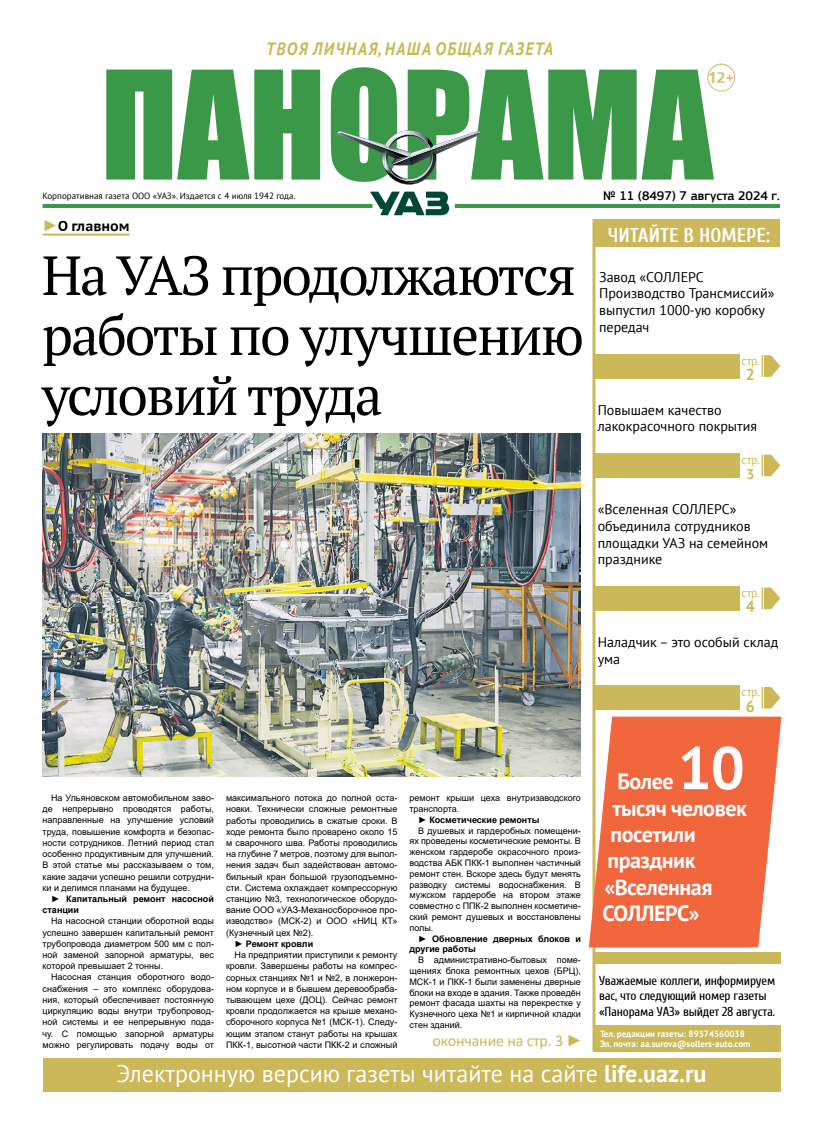
<style>
.page{position:relative;width:823px;height:1134px;background:#fff}
.page>*{position:absolute;margin:0;border:0;box-sizing:border-box;transform-origin:0 0}
.t1{font:700 60px "PT Sans";color:#fff}
.t2{font:55px/60px "PT Serif";letter-spacing:-.035em;color:#000}
.t3{font:24px "PT Sans";color:#fff}
.t4{font:700 22px "PT Sans";letter-spacing:-.02em;color:#fff}
.t5{font:700 20px "Cuprum";color:#fff}
.t6{font:italic 700 18px "PT Sans";letter-spacing:.08em;color:#cbb859;scale:.9 1}
.t7{font:16px "Calibri";letter-spacing:-.01em;color:#cbb859}
.t8{font:700 16px "PT Sans";color:#cbb859}
.t9{font:14.4px "Rostislav";color:#d4c479}
.t10{font:14px/16.8px "PT Sans";color:#000}
.t11{font:700 14px "PT Sans Caption";color:#000}
.t12{font:700 14px "PT Sans";color:#cbb859}
.t13{font:13px/15.6px "Cuprum";letter-spacing:-.015em;color:#000}
.t14{font:500 13px "PF Square Sans Pro";color:#000}
.t15{font:12px "PT Sans";letter-spacing:-.02em;color:#cbb859}
.t16{font:9px/11.2px "Arial";color:#000;text-align:justify}
.t17{font:700 9px/11.2px "Arial";color:#000}
.t18{font:700 9px/10.8px "PT Sans";color:#fff}
.t19{font:9px "PT Sans";color:#000}
.s1{font-family:"Arial";font-weight:400;font-style:italic;font-size:16px;color:#cbb859}
.s2{font-weight:700}
.s3{font-family:"Arial"}
</style>
<div class="page">
<div style="left:43px;top:1058px;width:737px;height:33px;background:#cbb859"></div>
<hr style="left:43px;top:234px;width:87px;height:2px;background:#cbb859">
<svg style="left:58px;top:220px;width:9px;height:11px"></svg>
<svg style="left:106px;top:67px;width:607px;height:113px;fill:#3a9848"></svg>
<hr style="left:43px;top:204px;width:329px;height:4px;background:#3a9848">
<hr style="left:454px;top:204px;width:325px;height:4px;background:#3a9848">
<hr style="left:592px;top:219px;width:3px;height:832px;background:#cbb859">
<div style="left:707px;top:64px;width:27px;height:27px;background:#fff;border-radius:50%"></div>
<div style="left:707px;top:64px;width:27px;height:27px;border:1px solid #d4c479;border-radius:50%"></div>
<svg style="left:336px;top:130px;width:146px;height:55px"></svg>
<svg style="left:370px;top:192px;width:79px;height:23px"></svg>
<div style="left:592px;top:1025px;width:188px;height:26px;background:#cbb859"></div>
<div style="left:592px;top:952px;width:187px;height:12px;background:#cbb859"></div>
<div style="left:592px;top:219px;width:187px;height:28px;background:#cbb859"></div>
<div style="left:592px;top:586px;width:147px;height:25px;background:#cbb859"></div>
<svg style="left:761px;top:588px;width:19px;height:22px"></svg>
<div style="left:592px;top:686px;width:147px;height:24px;background:#cbb859"></div>
<svg style="left:761px;top:687px;width:19px;height:22px"></svg>
<div style="left:592px;top:354px;width:147px;height:24px;background:#cbb859"></div>
<svg style="left:761px;top:355px;width:19px;height:22px"></svg>
<div style="left:592px;top:453px;width:147px;height:25px;background:#cbb859"></div>
<svg style="left:761px;top:455px;width:19px;height:22px"></svg>
<svg style="left:589px;top:717px;width:192px;height:230px;fill:#f2663e"></svg>
<div style="left:616px;top:744px;width:128px;height:48px;background:#f2663e"></div>
<div style="left:610px;top:802px;width:140px;height:16px;background:#f2663e"></div>
<svg style="left:609px;top:828px;width:87px;height:17px"></svg>
<div style="left:602px;top:855px;width:111px;height:42px;background:#f2663e"></div>
<div style="left:600px;top:903px;width:101px;height:21px;background:#f2663e"></div>
<img style="left:43px;top:433px;width:537px;height:343px">
<h3 class="t6" style="left:266px;top:37px;width:320px">ТВОЯ ЛИЧНАЯ, НАША ОБЩАЯ ГАЗЕТА</h3>
<h3 class="t9" style="left:707px;top:69px;width:28px">12+</h3>
<p class="t19" style="left:43px;top:190px;width:254px">Корпоративная газета ООО «УАЗ». Издается с 4 июля 1942 года.</p>
<h3 class="t14" style="left:603px;top:188px;width:178px">№ 11 (8497) 7 августа 2024 г.</h3>
<h3 class="t11" style="left:43px;top:217px;width:89px"><span class="s1">►</span> главном</h3>
<h2 class="t2" style="left:42px;top:248px;width:543px">На УАЗ продолжаются работы по улучшению условий труда</h2>
<h3 class="t5" style="left:607px;top:224px;width:164px">ЧИТАЙТЕ В НОМЕРЕ:</h3>
<h3 class="t10" style="left:598px;top:268px;width:177px">Завод «СОЛЛЕРС<br>Производство Трансмиссий» выпустил 1000-ую коробку передач</h3>
<h3 class="t15" style="left:741px;top:353px;width:20px">стр.</h3>
<h3 class="t8" style="left:745px;top:364px;width:11px">2</h3>
<h3 class="t10" style="left:597px;top:401px;width:161px">Повышаем качество лакокрасочного покрытия</h3>
<h3 class="t15" style="left:741px;top:452px;width:20px">стр.</h3>
<h3 class="t12" style="left:746px;top:465px;width:9px">3</h3>
<h3 class="t10" style="left:597px;top:500px;width:172px">«Вселенная СОЛЛЕРС» объединила сотрудников площадки УАЗ на семейном празднике</h3>
<h3 class="t15" style="left:741px;top:585px;width:20px">стр.</h3>
<h3 class="t8" style="left:745px;top:596px;width:11px">4</h3>
<h3 class="t10" style="left:597px;top:633px;width:182px">Наладчик – это особый склад ума</h3>
<h3 class="t15" style="left:741px;top:684px;width:20px">стр.</h3>
<h3 class="t8" style="left:745px;top:695px;width:11px">6</h3>
<h1 class="t1" style="left:677px;top:728px;width:68px">10</h1>
<h3 class="t4" style="left:612px;top:793px;width:136px">тысяч человек</h3>
<h3 class="t4" style="left:610px;top:820px;width:87px">посетили</h3>
<h3 class="t4" style="left:607px;top:846px;width:89px">праздник</h3>
<h3 class="t4" style="left:604px;top:872px;width:109px">«Вселенная</h3>
<h3 class="t4" style="left:602px;top:899px;width:99px">СОЛЛЕРС»</h3>
<h3 class="t4" style="left:617px;top:767px;width:58px">Более</h3>
<p class="t16" style="left:43px;top:792px;width:173px;text-indent:9px">На Ульяновском автомобильном заво&shy;де непрерывно проводятся работы, направленные на улучшение условий труда, повышение комфорта и безопас&shy;ности сотрудников. Летний период стал особенно продуктивным для улучшений.<br>В этой статье мы рассказываем о том, какие задачи успешно решили сотрудни&shy;ки и делимся планами на будущее.</p>
<p class="t17" style="left:43px;top:893px;width:173px;text-indent:9px">► Капитальный ремонт насосной станции</p>
<p class="t16" style="left:43px;top:915px;width:173px;text-indent:9px">На насосной станции оборотной воды успешно завершен капитальный ремонт трубопровода диаметром 500 мм с пол&shy;ной заменой запорной арматуры, вес которой превышает 2 тонны.</p>
<p class="t16" style="left:43px;top:972px;width:173px;text-indent:9px">Нaсосная станция оборотного вoдо&shy;снабжения – это комплекс оборудова&shy;ния, который обеспечивает постоянную циркуляцию воды внутри трубопровод&shy;ной системы и ее непрерывную пода&shy;чу. С помощью запорной арматуры можно регулировать подачу воды от</p>
<p class="t16" style="left:226px;top:792px;width:173px">максимального потока до полной оста&shy;новки. Технически сложные ремонтные работы проводились в сжатые сроки. В ходе ремонта было проварено около 15 м сварочного шва. Работы проводились на глубине 7 метров, поэтому для выпол&shy;нения задач был задействован автомо&shy;бильный кран большой грузоподъемно&shy;сти. Система охлаждает компрессорную станцию №3, технологическое оборудо&shy;вание ООО «УАЗ-Механосборочное про&shy;изводство» (МСК-2) и ООО «НИЦ КТ» (Кузнечный цех №2).</p>
<p class="t17" style="left:234px;top:938px;width:80px">► Ремонт кровли</p>
<p class="t16" style="left:226px;top:949px;width:173px;text-indent:9px">На предприятии приступили к ремонту кровли. Завершены работы на компрес&shy;сорных станциях №1 и №2, в лонжерон&shy;ном корпусе и в бывшем деревообраба&shy;тывающем цехе (ДОЦ). Сейчас ремонт кровли продолжается на крыше механо&shy;сборочного корпуса №1 (МСК-1). Следу&shy;ющим этапом станут работы на крышах ПКК-1, высотной части ПКК-2 и сложный</p>
<p class="t16" style="left:409px;top:792px;width:173px;line-height:10.8px">ремонт крыши цеха внутризаводского транспорта.</p>
<p class="t17" style="left:418px;top:814px;width:123px">► Косметические ремонты</p>
<p class="t16" style="left:409px;top:825px;width:173px;line-height:10.8px;text-indent:9px">В душевых и гардеробных помещени&shy;ях проведены косметические ремонты. В женском гардеробе окрасочного произ&shy;водства АБК ПКК-1 выполнен частичный ремонт стен. Вскоре здесь будут менять разводку системы водоснабжения. В мужском гардеробе на втором этаже совместно с ППК-2 выполнен косметиче&shy;ский ремонт душевых и восстановлены полы.</p>
<p class="t17" style="left:409px;top:933px;width:173px;line-height:10.8px;text-indent:9px">► Обновление дверных блоков и другие работы</p>
<p class="t16" style="left:409px;top:954px;width:173px;line-height:10.8px;text-indent:9px">В административно-бытовых поме&shy;щениях блока ремонтных цехов (БРЦ), МСК-1 и ПКК-1 были заменены дверные блоки на входе в здания. Также проведён ремонт фасада шахты на перекрестке у Кузнечного цеха №1 и кирпичной кладки стен зданий.</p>
<h3 class="t3" style="left:116px;top:1058px;width:591px">Электронную версию газеты читайте на сайте <span class="s2">life.uaz.ru</span></h3>
<h3 class="t13" style="left:598px;top:972px;width:177px">Уважаемые коллеги, информируем вас, что следующий номер газеты «Панорама УАЗ» выйдет 28 августа.</h3>
<p class="t18" style="left:599px;top:1028px;width:152px">Тел. редакции газеты: 89374560038<br>Эл. почта: aa.surova@sollers-auto.com</p>
<h3 class="t7" style="left:432px;top:1030px;width:151px">окончание на стр. 3 <span class="s3">►</span></h3>
</div>
